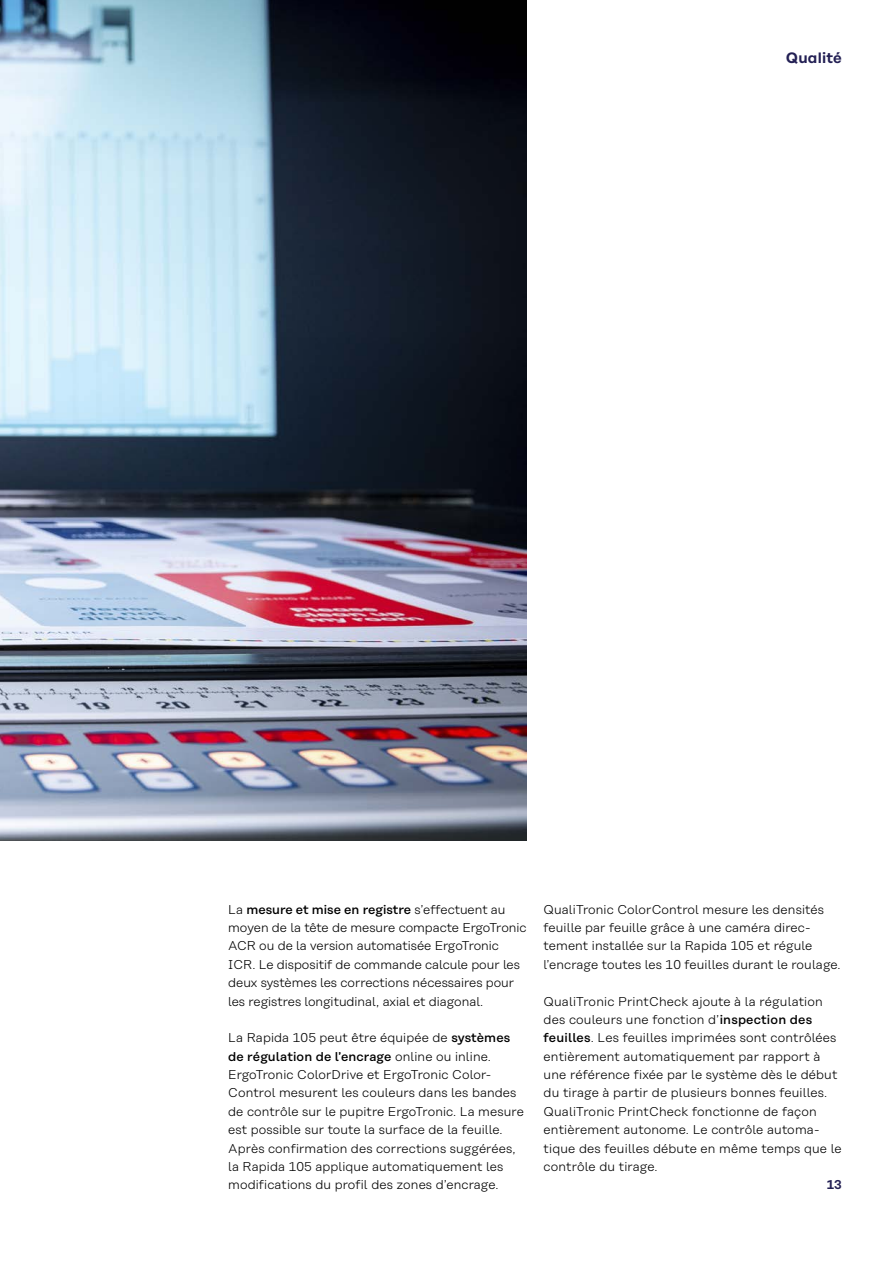
<style>
.page{position:relative;width:893px;height:1263px;background:#fff}
.page>*{position:absolute;margin:0;border:0;box-sizing:border-box;transform-origin:0 0}
.t1{font:600 15px "Koenig&Bauer H";letter-spacing:.015em;color:#232054}
.t2{font:300 12.75px/18.3px "Koenig&Bauer T";letter-spacing:.01em;color:#000}
.t3{font:600 12.75px "Koenig&Bauer H";color:#232054}
.s1{font-weight:500}
</style>
<div class="page">
<img style="left:0;top:0;width:527px;height:840px">
<p class="t1" style="left:786px;top:49px;width:58px">Qualité</p>
<p class="t2" style="left:228px;top:900px;width:300px">La <span class="s1">mesure et mise en registre</span> s’effectuent au moyen de la tête de mesure compacte ErgoTronic ACR ou de la version automatisée ErgoTronic ICR. Le dispositif de commande calcule pour les deux systèmes les corrections nécessaires pour les registres longitudinal, axial et diagonal.</p>
<p class="t2" style="left:228px;top:1029px;width:297px">La Rapida 105 peut être équipée de <span class="s1">systèmes de régulation de l’encrage</span> online ou inline.<br>ErgoTronic ColorDrive et ErgoTronic Color-Control mesurent les couleurs dans les bandes de contrôle sur le pupitre ErgoTronic. La mesure est possible sur toute la surface de la feuille.<br>Après confirmation des corrections suggérées, la Rapida 105 applique automatiquement les modifications du profil des zones d’encrage.</p>
<p class="t2" style="left:544px;top:900px;width:298px">QualiTronic ColorControl mesure les densités feuille par feuille grâce à une caméra direc&shy;tement installée sur la Rapida 105 et régule l’encrage toutes les 10 feuilles durant le roulage.</p>
<p class="t2" style="left:544px;top:992px;width:300px">QualiTronic PrintCheck ajoute à la régulation des couleurs une fonction d’<span class="s1">inspection des feuilles</span>. Les feuilles imprimées sont contrôlées entièrement automatiquement par rapport à une référence fixée par le système dès le début du tirage à partir de plusieurs bonnes feuilles.<br>QualiTronic PrintCheck fonctionne de façon entièrement autonome. Le contrôle automa&shy;tique des feuilles débute en même temps que le contrôle du tirage.</p>
<p class="t3" style="left:827px;top:1177px;width:17px">13</p>
</div>
